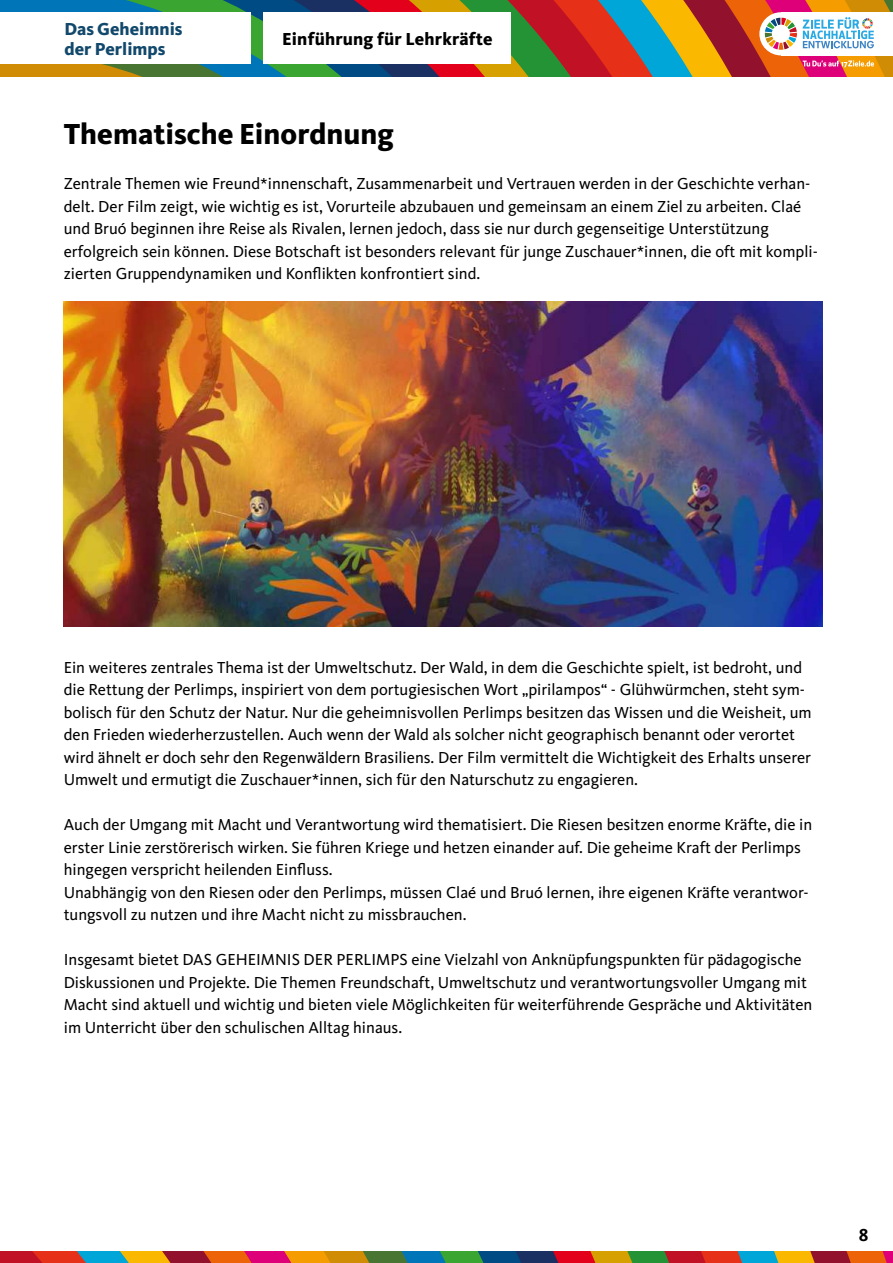
<style>
.page{position:relative;width:893px;height:1263px;background:#fff}
.page>*{position:absolute;margin:0;border:0;box-sizing:border-box;transform-origin:0 0}
.t1{font:800 30px "Kievit OT";color:#000}
.t2{font:800 18px/19.5px "Kievit OT";color:#11486b}
.t3{font:800 18px "Kievit OT";letter-spacing:.01em;color:#000}
.t4{font:700 18px "Kievit OT";color:#000}
.t5{font:16.5px/22.5px "Kievit OT";color:#000}
</style>
<div class="page">
<svg style="left:738px;top:0;width:34px;height:76px;background:#c64019"></svg>
<svg style="left:704px;top:0;width:34px;height:76px;background:#b03f20"></svg>
<svg style="left:670px;top:0;width:34px;height:76px;background:#c7a126"></svg>
<svg style="left:636px;top:0;width:34px;height:76px;background:#4aa097"></svg>
<svg style="left:602px;top:0;width:34px;height:76px;background:#91595d"></svg>
<svg style="left:568px;top:0;width:34px;height:76px;background:#d2221f"></svg>
<svg style="left:0;top:0;width:568px;height:76px;background:#5b6848"></svg>
<div style="left:264px;top:12px;width:247px;height:52px;background:#fff"></div>
<div style="left:759px;top:12px;width:44px;height:43px;background:#fff;border-radius:50%"></div>
<svg style="left:803px;top:17px;width:71px;height:31px"></svg>
<svg style="left:765px;top:18px;width:32px;height:32px"></svg>
<svg style="left:803px;top:60px;width:71px;height:7px"></svg>
<svg style="left:0;top:1252px;width:893px;height:11px;background:#955e3c"></svg>
<div style="left:0;top:12px;width:251px;height:52px;background:#fff"></div>
<img style="left:64px;top:302px;width:758px;height:324px">
<p class="t2" style="left:65px;top:20px;width:119px">Das Geheimnis der Perlimps</p>
<p class="t3" style="left:282px;top:29px;width:212px">Einführung für Lehrkräfte</p>
<h1 class="t1" style="left:64px;top:118px;width:331px">Thematische Einordnung</h1>
<p class="t5" style="left:64px;top:173px;width:756px">Zentrale Themen wie Freund*innenschaft, Zusammenarbeit und Vertrauen werden in der Geschichte verhan&shy;delt. Der Film zeigt, wie wichtig es ist, Vorurteile abzubauen und gemeinsam an einem Ziel zu arbeiten. Claé und Bruó beginnen ihre Reise als Rivalen, lernen jedoch, dass sie nur durch gegenseitige Unterstützung erfolgreich sein können. Diese Botschaft ist besonders relevant für junge Zuschauer*innen, die oft mit kompli&shy;zierten Gruppendynamiken und Kon昀氀ikten konfrontiert sind.</p>
<p class="t5" style="left:64px;top:657px;width:749px">Ein weiteres zentrales Thema ist der Umweltschutz. Der Wald, in dem die Geschichte spielt, ist bedroht, und die Rettung der Perlimps, inspiriert von dem portugiesischen Wort „pirilampos“ - Glühwürmchen, steht sym&shy;bolisch für den Schutz der Natur. Nur die geheimnisvollen Perlimps besitzen das Wissen und die Weisheit, um den Frieden wiederherzustellen. Auch wenn der Wald als solcher nicht geographisch benannt oder verortet wird ähnelt er doch sehr den Regenwäldern Brasiliens. Der Film vermittelt die Wichtigkeit des Erhalts unserer Umwelt und ermutigt die Zuschauer*innen, sich für den Naturschutz zu engagieren.</p>
<p class="t5" style="left:64px;top:814px;width:750px">Auch der Umgang mit Macht und Verantwortung wird thematisiert. Die Riesen besitzen enorme Kräfte, die in erster Linie zerstörerisch wirken. Sie führen Kriege und hetzen einander auf. Die geheime Kraft der Perlimps hingegen verspricht heilenden Ein昀氀uss.<br>Unabhängig von den Riesen oder den Perlimps, müssen Claé und Bruó lernen, ihre eigenen Kräfte verantwor&shy;tungsvoll zu nutzen und ihre Macht nicht zu missbrauchen.</p>
<p class="t5" style="left:64px;top:949px;width:750px">Insgesamt bietet DAS GEHEIMNIS DER PERLIMPS eine Vielzahl von Anknüpfungspunkten für pädagogische Diskussionen und Projekte. Die Themen Freundschaft, Umweltschutz und verantwortungsvoller Umgang mit Macht sind aktuell und wichtig und bieten viele Möglichkeiten für weiterführende Gespräche und Aktivitäten im Unterricht über den schulischen Alltag hinaus.</p>
<p class="t4" style="left:859px;top:1225px;width:11px">8</p>
</div>
